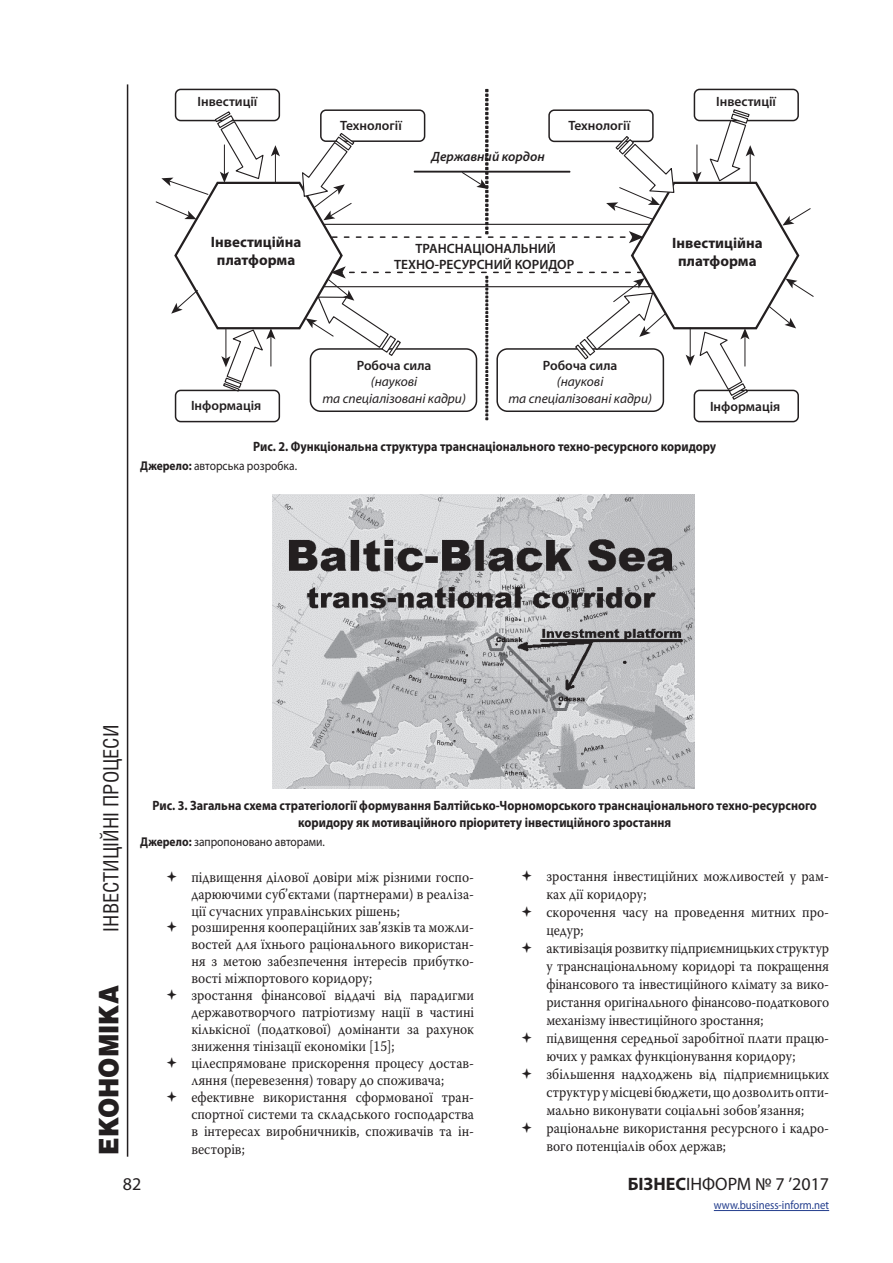
<style>
.page{position:relative;width:893px;height:1263px;background:#fff}
.page>*{position:absolute;margin:0;border:0;box-sizing:border-box;transform-origin:0 0}
.t1{font:900 27px "Helios";color:#231f20;scale:.9 1}
.t2{font:21px "Helios Cond";color:#231f20}
.t3{font:18px "Myriad Pro";color:#231f20}
.Otstup{font:15px/18px "Warnock Pro";color:#231f20;text-align:justify;scale:.9 1}
.t4{font:700 15px/18px "Myriad Pro";color:#231f20;text-align:center}
.Title_table{font:700 13.5px/16.2px "Myriad Pro";color:#231f20;text-align:center;scale:.9 1}
.t5{font:600 13.5px/16px "Myriad Pro";color:#231f20;text-align:center}
.t6{font:italic 13.5px/16.2px "Myriad Pro";color:#231f20;text-align:center}
.t7{font:italic 600 13.5px "Myriad Pro";color:#231f20}
.Snoska{font:12.75px "Myriad Pro";color:#231f20;scale:.9 1}
.t8{font:12px "Myriad Pro";color:#253f8e;scale:.9 1}
.s1{font-weight:600;font-style:normal}
.s2{font-weight:700}
</style>
<div class="page">
<hr style="left:127px;top:84px;width:1px;height:1073px;background:#231f20">
<hr style="left:714px;top:1210px;width:115px;height:1px;background:#253f8e">
<div style="left:175px;top:390px;width:105px;height:32px;border:2px solid #231f20;border-radius:5px"></div>
<div style="left:694px;top:390px;width:105px;height:32px;border:2px solid #231f20;border-radius:5px"></div>
<svg style="left:155px;top:89px;width:659px;height:331px"></svg>
<img style="left:272px;top:494px;width:422px;height:294px">
<p class="t5" style="left:198px;top:93px;width:61px">Інвестиції</p>
<p class="t5" style="left:716px;top:93px;width:61px">Інвестиції</p>
<p class="t5" style="left:568px;top:117px;width:63px">Технології</p>
<p class="t5" style="left:340px;top:117px;width:63px">Технології</p>
<p class="t4" style="left:211px;top:232px;width:92px">Інвестиційна платформа</p>
<p class="t7" style="left:431px;top:148px;width:115px">Державний кордон</p>
<p class="t5" style="left:394px;top:240px;width:182px">ТРАНСНАЦІОНАЛЬНИЙ<br>ТЕХНО-РЕСУРСНИЙ КОРИДОР</p>
<p class="t4" style="left:672px;top:234px;width:92px">Інвестиційна платформа</p>
<p class="t6" style="left:322px;top:357px;width:145px"><span class="s1">Робоча сила<br></span>(наукові<br>та спеціалізовані кадри)</p>
<p class="t6" style="left:508px;top:357px;width:145px"><span class="s1">Робоча сила<br></span>(наукові<br>та спеціалізовані кадри)</p>
<p class="t5" style="left:191px;top:397px;width:72px">Інформація</p>
<p class="t5" style="left:710px;top:398px;width:72px">Інформація</p>
<p class="Title_table" style="left:253px;top:438px;width:516px">Рис. 2. Функціональна структура транснаціонального техно-ресурсного коридору</p>
<p class="Snoska" style="left:140px;top:458px;width:176px"><span class="s2">Джерело:</span> авторська розробка.</p>
<h2 class="t2" style="left:98px;top:931px;width:208px;rotate:-90deg">інвестиційні процеси</h2>
<h1 class="t1" style="left:92px;top:1154px;width:189px;rotate:-90deg">ЕКОНОМІКА</h1>
<p class="Title_table" style="left:153px;top:797px;width:740px">Рис. 3. Загальна схема стратегіології формування Балтійсько-Чорноморського транснаціонального техно-ресурсного коридору як мотиваційного пріоритету інвестиційного зростання</p>
<p class="Snoska" style="left:140px;top:834px;width:207px"><span class="s2">Джерело:</span> запропоновано авторами.</p>
<p class="Otstup" style="left:191px;top:868px;width:316px;line-height:17px">підвищення ділової довіри між різними госпо&shy;дарюючими суб’єктами (партнерами) в реаліза&shy;ції сучасних управлінських рішень;</p>
<p class="Otstup" style="left:191px;top:919px;width:316px;line-height:17px">розширення коопераційних зав’язків та можли&shy;востей для їхнього раціонального використан&shy;ня з метою забезпечення інтересів прибутко&shy;вості міжпортового коридору;</p>
<p class="Otstup" style="left:191px;top:987px;width:316px;line-height:17px">зростання фінансової віддачі від парадигми державотворчого патріотизму нації в частині кількісної (податкової) домінанти за рахунок зниження тінізації економіки [15];</p>
<p class="Otstup" style="left:191px;top:1054px;width:316px;line-height:17px">цілеспрямоване прискорення процесу достав&shy;ляння (перевезення) товару до споживача;</p>
<p class="Otstup" style="left:191px;top:1088px;width:316px;line-height:17.2px">ефективне використання сформованої тран&shy;спортної системи та складського господарства в інтересах виробничників, споживачів та ін&shy;весторів;</p>
<p class="Otstup" style="left:546px;top:867px;width:316px">зростання інвестиційних можливостей у рам&shy;ках дії коридору;</p>
<p class="Otstup" style="left:546px;top:903px;width:314px">скорочення часу на проведення митних про&shy;цедур;</p>
<p class="Otstup" style="left:546px;top:939px;width:316px">активізація розвитку підприємницьких структур у транснаціональному коридорі та покращення фінансового та інвестиційного клімату за вико&shy;ристання оригінального фінансово-податкового механізму інвестиційного зростання;</p>
<p class="Otstup" style="left:546px;top:1029px;width:316px">підвищення середньої заробітної плати працю&shy;ючих у рамках функціонування коридору;</p>
<p class="Otstup" style="left:546px;top:1065px;width:316px">збільшення надходжень від підприємницьких структур у місцеві бюджети, що дозволить опти&shy;мально виконувати соціальні зобов’язання;</p>
<p class="Otstup" style="left:546px;top:1119px;width:316px">раціональне використання ресурсного і кадро&shy;вого потенціалів обох держав;</p>
<p class="t3" style="left:123px;top:1173px;width:20px">82</p>
<p class="t3" style="left:628px;top:1173px;width:203px"><span class="s2">БІЗНЕС</span>ІНФОРМ № 7 ’2017</p>
<p class="t8" style="left:714px;top:1198px;width:130px">www.business-inform.net</p>
</div>
